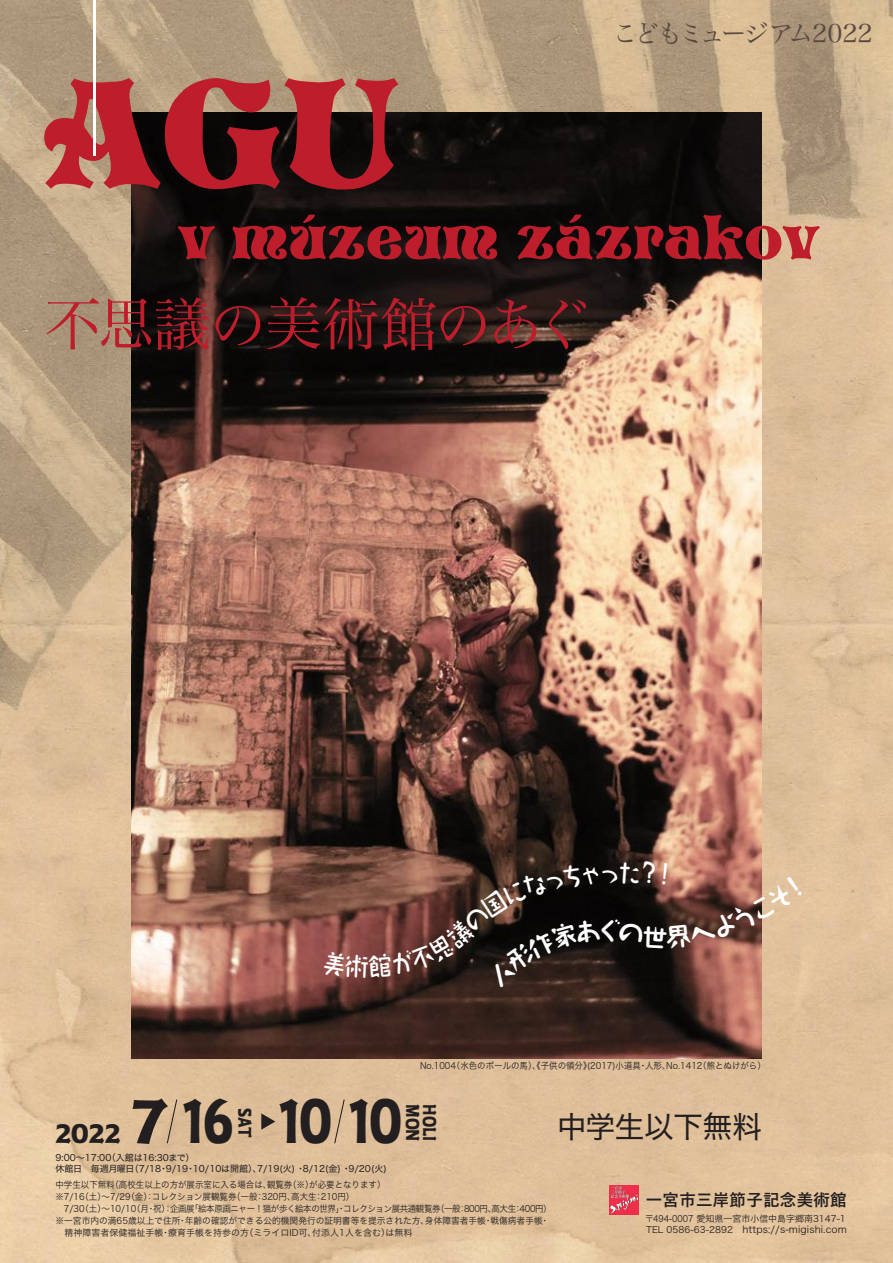
<style>
.page{position:relative;width:893px;height:1263px;background:#fff}
.page>*{position:absolute;margin:0;border:0;box-sizing:border-box;transform-origin:0 0}
.t1{font:150px "Storybook";color:#be1d2c}
.t2{font:60.9px "Storybook";color:#be1d2c}
.t3{font:57px "Hira Min Std W3";letter-spacing:-.03em;color:#be1d2c}
.t4{font:56.1px "AB quadra";color:#231f20}
.t5{font:30px "Hira Kaku Std W4";letter-spacing:-.025em;color:#231f20}
.t6{font:25.5px "Hira Min Std W3";letter-spacing:-.085em;color:#594a41}
.t7{font:24.15px "AB quadra";color:#231f20}
.t8{font:16.8px "AB quadra";letter-spacing:-.005em;color:#231f20;scale:.84 1}
.t9{font:16.8px "AB quadra";letter-spacing:-.005em;color:#231f20;scale:.79 1}
.t10{font:700 16.5px "Yu Go";letter-spacing:.015em;color:#231f20}
.t11{font:9.75px "Hira Kaku Std W3";letter-spacing:.01em;color:#231f20}
.t12{font:9px/12px "Hira Kaku Std W3";color:#231f20;scale:.94 1}
.t13{font:9px/10.5px "Hira Kaku Std W4";color:#231f20}
.t14{font:9px "Hira Kaku Std W3";color:#231f20;scale:.9 1}
.s1{font-size:9px}
</style>
<div class="page">
<img style="left:0;top:474px;width:893px;height:789px">
<img style="left:0;top:0;width:893px;height:474px">
<img style="left:131px;top:113px;width:631px;height:945px">
<div style="left:609px;top:1185px;width:30px;height:29px;background:#ee2f4a"></div>
<svg style="left:610px;top:1186px;width:28px;height:28px"></svg>
<svg style="left:167px;top:1099px;width:10px;height:44px"></svg>
<svg style="left:334px;top:1099px;width:11px;height:44px"></svg>
<svg style="left:261px;top:1113px;width:14px;height:17px"></svg>
<hr style="left:93px;top:0;width:2px;height:156px;background:#fff">
<svg style="left:323px;top:861px;width:479px;height:127px;background:#5c3e34"></svg>
<h3 class="t6" style="left:613px;top:15px;width:261px">こどもミュージアム2022</h3>
<h1 class="t1" style="left:40px;top:52px;width:360px">AGU</h1>
<h2 class="t2" style="left:179px;top:204px;width:642px">v múzeum zázrakov</h2>
<h3 class="t3" style="left:45px;top:283px;width:548px">不思議の美術館のあぐ</h3>
<h3 class="t7" style="left:56px;top:1121px;width:67px">2022</h3>
<p class="t12" style="left:420px;top:1059px;width:369px">No.1004（水色のボールの馬）、《子供の領分》(2017)小道具・人形、No.1412（熊とぬけがら）</p>
<h3 class="t4" style="left:131px;top:1093px;width:273px">7 16 10 10</h3>
<h3 class="t8" style="left:254px;top:1108px;width:37px;rotate:90deg">SAT</h3>
<h3 class="t8" style="left:421px;top:1104px;width:46px;rotate:90deg">MON</h3>
<h3 class="t9" style="left:438px;top:1104px;width:48px;rotate:90deg">HOLI</h3>
<h3 class="t5" style="left:557px;top:1104px;width:206px">中学生以下無料</h3>
<p class="t13" style="left:56px;top:1152px;width:333px">9:00～17:00（入館は16:30まで）<br>休館日　毎週月曜日（7/18・9/19・10/10は開館）、7/19(火) ・8/12(金) ・9/20(火)</p>
<p class="t12" style="left:56px;top:1178px;width:529px">中学生以下無料（高校生以上の方が展示室に入る場合は、観覧券（※）が必要となります）<br>※7/16（土）～7/29（金）：コレクション展観覧券（一般：320円、高大生：210円）<br>　7/30（土）～10/10（月・祝）：企画展「絵本原画ニャー！猫が歩く絵本の世界」・コレクション展共通観覧券（一般：800円、高大生：400円）※一宮市内の満65歳以上で住所・年齢の確認ができる公的機関発行の証明書等を提示された方、身体障害者手帳・戦傷病者手帳・　精神障害者保健福祉手帳・療育手帳を持参の方（ミライロID可、付添人1人を含む）は無料</p>
<h3 class="t10" style="left:646px;top:1191px;width:202px">一宮市三岸節子記念美術館</h3>
<p class="t14" style="left:645px;top:1212px;width:224px">〒494-0007 愛知県一宮市小信中島字郷南3147-1</p>
<p class="t11" style="left:646px;top:1222px;width:202px"><span class="s1">TEL 0586-63-2892　</span>https://s-migishi.com</p>
</div>
